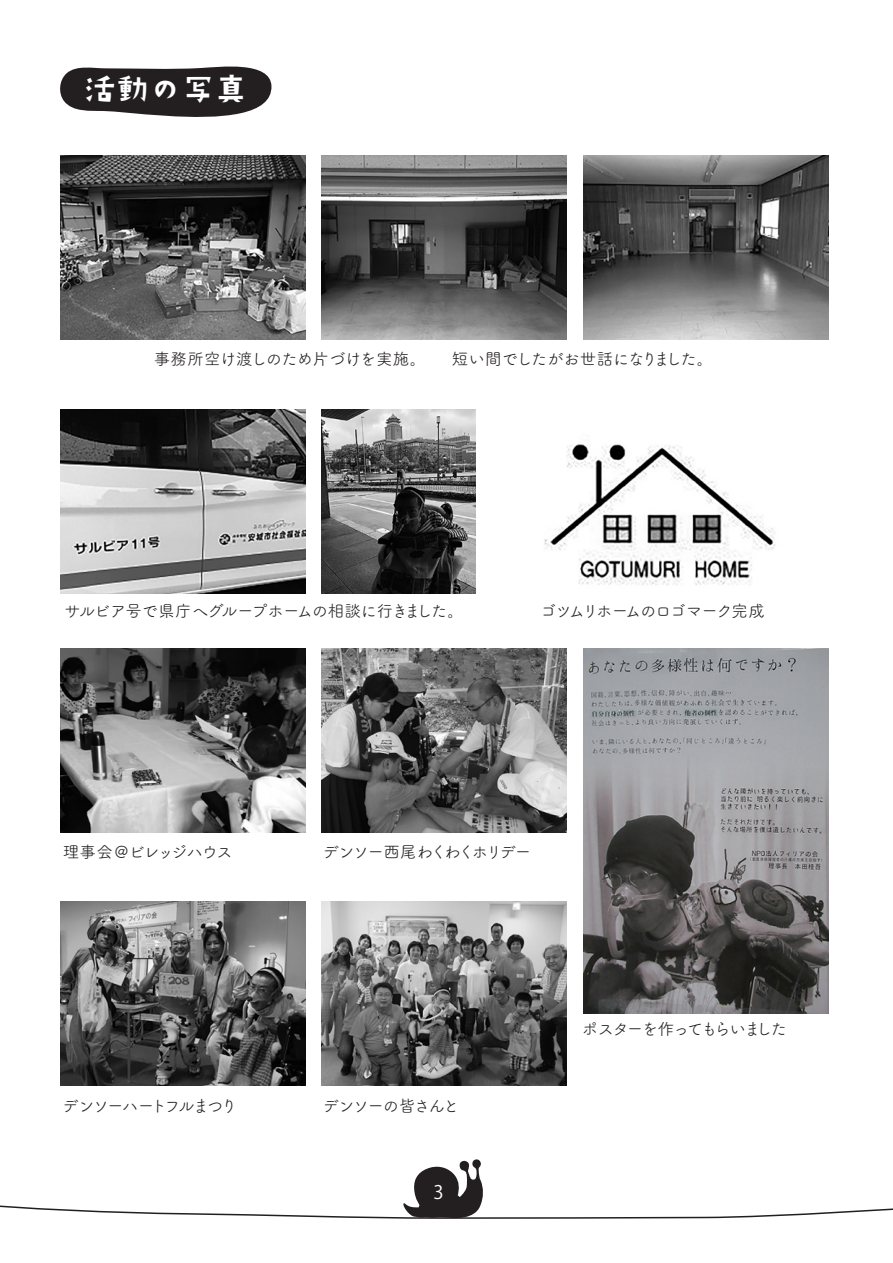
<style>
.page{position:relative;width:893px;height:1263px;background:#fff}
.page>*{position:absolute;margin:0;border:0;box-sizing:border-box;transform-origin:0 0}
.t1{font:34.8px "TA kirigirisu";letter-spacing:-.06em;color:#fff}
.t2{font:18.6px "Koz Go Pro";color:#fff}
.t3{font:16.5px "Tsuku A Rd Gothic Std R";letter-spacing:-.03em;color:#231f20}
.t4{font:16.5px "Tsuku A Rd Gothic Std R";letter-spacing:-.09em;color:#231f20}
.t5{font:16.5px "Tsuku A Rd Gothic Std R";letter-spacing:-.05em;color:#231f20}
.t6{font:16.5px "Tsuku A Rd Gothic Std R";letter-spacing:-.12em;color:#231f20}
.t7{font:16.5px "Tsuku A Rd Gothic Std R";letter-spacing:-.11em;color:#231f20}
</style>
<div class="page">
<svg style="left:0;top:1159px;width:893px;height:60px"></svg>
<svg style="left:60px;top:66px;width:212px;height:51px"></svg>
<img style="left:60px;top:156px;width:245px;height:184px">
<img style="left:322px;top:156px;width:245px;height:184px">
<img style="left:584px;top:156px;width:245px;height:184px">
<img style="left:60px;top:409px;width:245px;height:185px">
<img style="left:322px;top:409px;width:153px;height:185px">
<img style="left:544px;top:444px;width:232px;height:141px">
<img style="left:60px;top:648px;width:245px;height:184px">
<img style="left:322px;top:648px;width:245px;height:184px">
<img style="left:584px;top:648px;width:245px;height:365px">
<img style="left:60px;top:902px;width:245px;height:184px">
<img style="left:322px;top:902px;width:245px;height:184px">
<h1 class="t1" style="left:83px;top:71px;width:167px">活動の写真</h1>
<p class="t3" style="left:154px;top:347px;width:561px">事務所空け渡しのため片づけを実施。　　短い間でしたがお世話になりました。</p>
<p class="t5" style="left:64px;top:599px;width:401px">サルビア号で県庁へグループホームの相談に行きました。</p>
<p class="t4" style="left:540px;top:599px;width:226px">ゴツムリホームのロゴマーク完成</p>
<p class="t4" style="left:63px;top:839px;width:172px">理事会＠ビレッジハウス</p>
<p class="t6" style="left:322px;top:839px;width:211px">デンソー西尾わくわくホリデー</p>
<p class="t6" style="left:62px;top:1093px;width:177px">デンソーハートフルまつり</p>
<p class="t4" style="left:322px;top:1093px;width:138px">デンソーの皆さんと</p>
<p class="t2" style="left:433px;top:1180px;width:12px">3</p>
<p class="t7" style="left:582px;top:1016px;width:207px">ポスターを作ってもらいました</p>
</div>
